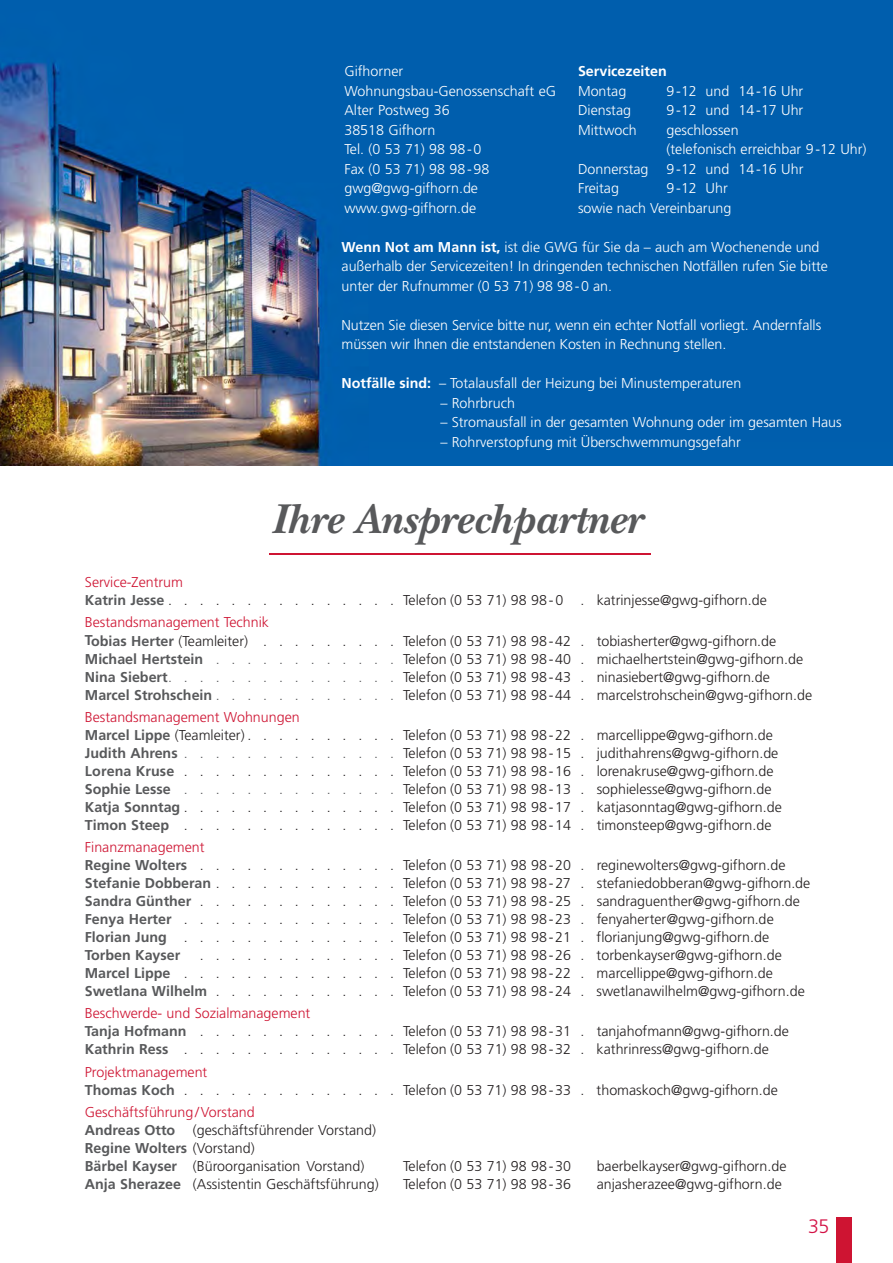
<style>
.page{position:relative;width:893px;height:1263px;background:#fff}
.page>*{position:absolute;margin:0;border:0;box-sizing:border-box;transform-origin:0 0}
.t1{font:italic 700 43.5px "New Baskerville";color:#58595b}
.t2{font:300 19.5px "Frutiger";color:#d31145}
.t3{font:300 14.25px/18px "Frutiger";color:#231f20}
.t4{font:300 14.25px/19.5px "Frutiger";color:#fff}
.t5{font:700 14.25px "Frutiger";color:#fff}
.s1{font-weight:700}
.s2{color:#ce1432}
.s3{font-weight:700;color:#58595b}
.s4{color:#58595b}
</style>
<div class="page">
<div style="left:836px;top:1218px;width:15px;height:45px;background:#ce1432"></div>
<img style="left:0;top:0;width:892px;height:466px">
<hr style="left:269px;top:553px;width:381px;height:2px;background:#ce1432">
<p class="t4" style="left:344px;top:62px;width:213px">Gifhorner<br>Wohnungsbau-Genossenschaft eG<br>Alter Postweg 36<br>38518 Gifhorn<br>Tel. (0 53 71) 98 98 - 0<br>Fax (0 53 71) 98 98 - 98 gwg@gwg-gifhorn.de www.gwg-gifhorn.de</p>
<p class="t5" style="left:578px;top:64px;width:90px">Servicezeiten</p>
<p class="t4" style="left:578px;top:82px;width:50px">Montag</p>
<p class="t4" style="left:666px;top:82px;width:138px">9 -12 und 14 -16 Uhr</p>
<p class="t4" style="left:578px;top:101px;width:55px">Dienstag</p>
<p class="t4" style="left:666px;top:101px;width:138px">9 -12 und 14 -17 Uhr</p>
<p class="t4" style="left:578px;top:121px;width:60px">Mittwoch</p>
<p class="t4" style="left:666px;top:121px;width:201px">geschlossen<br>(telefonisch erreichbar 9 -12 Uhr)</p>
<p class="t4" style="left:578px;top:160px;width:72px">Donnerstag</p>
<p class="t4" style="left:666px;top:160px;width:138px">9 -12 und 14 -16 Uhr</p>
<p class="t4" style="left:578px;top:179px;width:42px">Freitag</p>
<p class="t4" style="left:578px;top:179px;width:155px;text-align:right">9 -12 Uhr<br>sowie nach Vereinbarung</p>
<p class="t4" style="left:341px;top:238px;width:488px"><span class="s1">Wenn Not am Mann ist,</span> ist die GWG für Sie da – auch am Wochenende und außerhalb der Servicezeiten! In dringenden technischen Notfällen rufen Sie bitte unter der Rufnummer (0 53 71) 98 98 - 0 an.</p>
<p class="t4" style="left:341px;top:316px;width:481px">Nutzen Sie diesen Service bitte nur, wenn ein echter Notfall vorliegt. Andernfalls müssen wir Ihnen die entstandenen Kosten in Rechnung stellen.</p>
<p class="t4" style="left:341px;top:374px;width:401px"><span class="s1">Notfälle sind:</span> – Totalausfall der Heizung bei Minustemperaturen</p>
<p class="t4" style="left:440px;top:394px;width:76px">– Rohrbruch</p>
<p class="t4" style="left:440px;top:413px;width:402px">– Stromausfall in der gesamten Wohnung oder im gesamten Haus</p>
<p class="t4" style="left:440px;top:433px;width:302px">– Rohrverstopfung mit Überschwemmungsgefahr</p>
<h1 class="t1" style="left:272px;top:500px;width:372px">Ihre Ansprechpartner</h1>
<p class="t3" style="left:85px;top:574px;width:683px"><span class="s2">Service-Zentrum<br></span><span class="s3">Katrin Jesse</span> . . . . . . . . . . . . . . . Telefon (0 53 71) 98 98 - 0 . katrinjesse@gwg-gifhorn.de</p>
<p class="t3" style="left:85px;top:614px;width:728px"><span class="s2">Bestandsmanagement Technik<br></span><span class="s3">Tobias Herter</span> (Teamleiter) . . . . . . . . . Telefon (0 53 71) 98 98 - 42 . tobiasherter@gwg-gifhorn.de <span class="s3">Michael Hertstein</span> <span class="s4">. . . . . . . . . . . .</span> Telefon (0 53 71) 98 98 - 40 . michaelhertstein@gwg-gifhorn.de <span class="s3">Nina Siebert</span><span class="s4">. . . . . . . . . . . . . . .</span> Telefon (0 53 71) 98 98 - 43 . ninasiebert@gwg-gifhorn.de <span class="s3">Marcel Strohschein</span> <span class="s4">. . . . . . . . . . . .</span> Telefon (0 53 71) 98 98 - 44 . marcelstrohschein@gwg-gifhorn.de</p>
<p class="t3" style="left:85px;top:709px;width:698px"><span class="s2">Bestandsmanagement Wohnungen<br></span><span class="s3">Marcel Lippe</span> (Teamleiter) . . . . . . . . . . Telefon (0 53 71) 98 98 - 22 . marcellippe@gwg-gifhorn.de <span class="s3">Judith Ahrens</span> <span class="s4">. . . . . . . . . . . . . .</span> Telefon (0 53 71) 98 98 - 15 . judithahrens@gwg-gifhorn.de <span class="s3">Lorena Kruse</span> . . . . . . . . . . . . . . Telefon (0 53 71) 98 98 - 16 . lorenakruse@gwg-gifhorn.de <span class="s3">Sophie Lesse</span> <span class="s4">. . . . . . . . . . . . . .</span> Telefon (0 53 71) 98 98 - 13 . sophielesse@gwg-gifhorn.de <span class="s3">Katja Sonntag</span> . . . . . . . . . . . . . . Telefon (0 53 71) 98 98 - 17 . katjasonntag@gwg-gifhorn.de <span class="s3">Timon Steep</span> . . . . . . . . . . . . . . Telefon (0 53 71) 98 98 - 14 . timonsteep@gwg-gifhorn.de</p>
<p class="t3" style="left:85px;top:839px;width:726px"><span class="s2">Finanzmanagement<br></span><span class="s3">Regine Wolters</span> . . . . . . . . . . . . . Telefon (0 53 71) 98 98 - 20 . reginewolters@gwg-gifhorn.de <span class="s3">Stefanie Dobberan</span> . . . . . . . . . . . . Telefon (0 53 71) 98 98 - 27 . stefaniedobberan@gwg-gifhorn.de <span class="s3">Sandra Günther</span> . . . . . . . . . . . . . Telefon (0 53 71) 98 98 - 25 . sandraguenther@gwg-gifhorn.de <span class="s3">Fenya Herter</span> . . . . . . . . . . . . . . Telefon (0 53 71) 98 98 - 23 . fenyaherter@gwg-gifhorn.de <span class="s3">Florian Jung</span> . . . . . . . . . . . . . . Telefon (0 53 71) 98 98 - 21 . florianjung@gwg-gifhorn.de <span class="s3">Torben Kayser</span></p>
<p class="t3" style="left:85px;top:947px;width:721px;text-indent:115px">. . . . . . . . . . . . . Telefon (0 53 71) 98 98 - 26 . torbenkayser@gwg-gifhorn.de<br><span class="s3">Marcel Lippe</span> . . . . . . . . . . . . . . Telefon (0 53 71) 98 98 - 22 . marcellippe@gwg-gifhorn.de<br><span class="s3">Swetlana Wilhelm</span> . . . . . . . . . . . . Telefon (0 53 71) 98 98 - 24 . swetlanawilhelm@gwg-gifhorn.de</p>
<p class="t3" style="left:85px;top:1005px;width:705px"><span class="s2">Beschwerde- und Sozialmanagement<br></span><span class="s3">Tanja Hofmann</span> . . . . . . . . . . . . . Telefon (0 53 71) 98 98 - 31 . tanjahofmann@gwg-gifhorn.de<br><span class="s3">Kathrin Ress</span> . . . . . . . . . . . . . . Telefon (0 53 71) 98 98 - 32 . kathrinress@gwg-gifhorn.de</p>
<p class="t3" style="left:85px;top:1063px;width:694px"><span class="s2">Projektmanagement<br></span><span class="s3">Thomas Koch</span> . . . . . . . . . . . . . . Telefon (0 53 71) 98 98 - 33 . thomaskoch@gwg-gifhorn.de</p>
<p class="t3" style="left:85px;top:1104px;width:293px"><span class="s2">Geschäftsführung / Vorstand<br></span><span class="s3">Andreas Otto</span> (geschäftsführender Vorstand)<br><span class="s3">Regine Wolters</span> (Vorstand)<br><span class="s3">Bärbel Kayser</span> (Büroorganisation Vorstand)</p>
<p class="t3" style="left:403px;top:1158px;width:170px">Telefon (0 53 71) 98 98 - 30</p>
<p class="t3" style="left:596px;top:1158px;width:191px">baerbelkayser@gwg-gifhorn.de</p>
<p class="t3" style="left:85px;top:1176px;width:295px"><span class="s3">Anja Sherazee</span> (Assistentin Geschäftsführung)</p>
<p class="t3" style="left:403px;top:1176px;width:170px">Telefon (0 53 71) 98 98 - 36</p>
<p class="t3" style="left:596px;top:1176px;width:187px">anjasherazee@gwg-gifhorn.de</p>
<h2 class="t2" style="left:808px;top:1217px;width:23px">35</h2>
</div>
